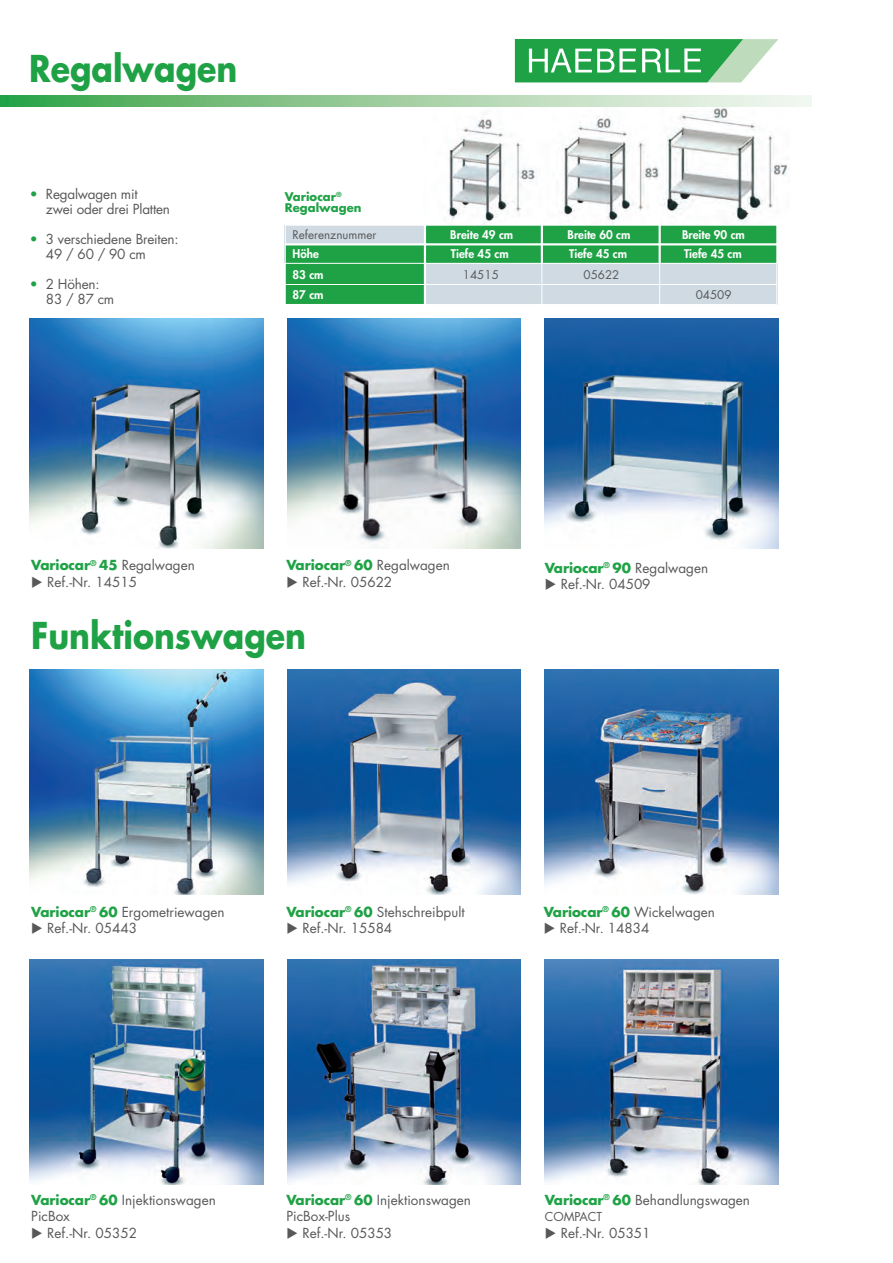
<style>
.page{position:relative;width:893px;height:1263px;background:#fff}
.page>*{position:absolute;margin:0;border:0;box-sizing:border-box;transform-origin:0 0}
.t1{font:700 36px "Futura";color:#1fa245;scale:.88 1}
.t2{font:13.5px/15px "Futura";color:#57585a}
.t3{font:700 13.5px "Futura";letter-spacing:-.005em;color:#1fa245}
.t4{font:12px "Futura";color:#57585a}
.t5{font:800 11.7px "Futura";color:#fff}
.t6{font:11.7px "Futura";color:#57585a}
.t7{font:700 11.7px/11.7px "Futura";color:#1fa245}
.s1{color:#1fa245}
.s2{font-weight:400;color:#57585a}
.s3{font-weight:700;color:#1fa245}
</style>
<div class="page">
<img style="left:543px;top:106px;width:118px;height:117px">
<img style="left:424px;top:106px;width:119px;height:119px">
<img style="left:661px;top:106px;width:129px;height:118px">
<svg style="left:9px;top:96px;width:803px;height:10px;background:#9ecfa1"></svg>
<svg style="left:515px;top:39px;width:263px;height:43px"></svg>
<svg style="left:0;top:96px;width:9px;height:10px"></svg>
<img style="left:544px;top:319px;width:234px;height:230px">
<img style="left:287px;top:319px;width:234px;height:230px">
<img style="left:30px;top:319px;width:234px;height:230px">
<img style="left:287px;top:669px;width:234px;height:226px">
<img style="left:30px;top:959px;width:234px;height:225px">
<img style="left:544px;top:959px;width:234px;height:225px">
<img style="left:544px;top:669px;width:234px;height:226px">
<img style="left:287px;top:959px;width:234px;height:225px">
<img style="left:30px;top:669px;width:233px;height:226px">
<div style="left:285px;top:225px;width:140px;height:38px;background:#cfdae2"></div>
<div style="left:285px;top:244px;width:140px;height:60px;background:#1fa245"></div>
<div style="left:425px;top:225px;width:352px;height:38px;background:#1fa245"></div>
<div style="left:426px;top:263px;width:351px;height:42px;background:#cfdae2"></div>
<hr style="left:285px;top:243px;width:492px;height:2px;background:#fff">
<hr style="left:285px;top:284px;width:492px;height:1px;background:#fff">
<hr style="left:541px;top:225px;width:2px;height:38px;background:#fff">
<hr style="left:659px;top:225px;width:2px;height:38px;background:#fff">
<hr style="left:541px;top:263px;width:1px;height:42px;background:#fff">
<hr style="left:659px;top:263px;width:1px;height:41px;background:#fff">
<hr style="left:285px;top:263px;width:492px;height:1px;background:#fff">
<hr style="left:424px;top:225px;width:2px;height:79px;background:#fff">
<div style="left:285px;top:225px;width:492px;height:80px;border:1px solid #fff"></div>
<h1 class="t1" style="left:29px;top:44px;width:238px">Regalwagen</h1>
<p class="t2" style="left:46px;top:187px;width:126px;text-indent:-16px"><span class="s1">•</span> Regalwagen mit<br>zwei oder drei Platten</p>
<p class="t2" style="left:46px;top:232px;width:134px;text-indent:-16px"><span class="s1">•</span> 3 verschiedene Breiten:<br>49 / 60 / 90 cm</p>
<p class="t2" style="left:46px;top:277px;width:70px;text-indent:-16px"><span class="s1">•</span> 2 Höhen:<br>83 / 87 cm</p>
<p class="t7" style="left:285px;top:190px;width:78px">Variocar<sup>®<br></sup>Regalwagen</p>
<p class="t6" style="left:293px;top:227px;width:85px">Referenznummer</p>
<p class="t5" style="left:450px;top:227px;width:64px">Breite 49 cm</p>
<p class="t5" style="left:568px;top:227px;width:64px">Breite 60 cm</p>
<p class="t5" style="left:682px;top:227px;width:64px">Breite 90 cm</p>
<p class="t5" style="left:293px;top:246px;width:28px">Höhe</p>
<p class="t5" style="left:451px;top:246px;width:59px">Tiefe 45 cm</p>
<p class="t5" style="left:569px;top:246px;width:59px">Tiefe 45 cm</p>
<p class="t5" style="left:684px;top:246px;width:59px">Tiefe 45 cm</p>
<p class="t5" style="left:293px;top:267px;width:33px">83 cm</p>
<p class="t6" style="left:463px;top:266px;width:37px">14515</p>
<p class="t6" style="left:583px;top:266px;width:37px">05622</p>
<p class="t5" style="left:293px;top:287px;width:33px">87 cm</p>
<p class="t6" style="left:696px;top:287px;width:37px">04509</p>
<p class="t3" style="left:31px;top:556px;width:165px">Variocar<sup>®</sup> 45 <span class="s2">Regalwagen</span></p>
<p class="t2" style="left:31px;top:574px;width:107px">◆ Ref.-Nr. 14515</p>
<p class="t3" style="left:286px;top:556px;width:165px">Variocar<sup>®</sup> 60 <span class="s2">Regalwagen</span></p>
<p class="t2" style="left:286px;top:574px;width:107px">◆ Ref.-Nr. 05622</p>
<p class="t3" style="left:545px;top:558px;width:165px">Variocar<sup>®</sup> 90 <span class="s2">Regalwagen</span></p>
<p class="t2" style="left:545px;top:577px;width:107px">◆ Ref.-Nr. 04509</p>
<h1 class="t1" style="left:31px;top:610px;width:314px">Funktionswagen</h1>
<p class="t2" style="left:31px;top:904px;width:195px"><span class="s3">Variocar</span><sup>®</sup> <span class="s3">60</span> Ergometriewagen</p>
<p class="t2" style="left:31px;top:921px;width:107px">◆ Ref.-Nr. 05443</p>
<p class="t2" style="left:286px;top:904px;width:180px"><span class="s3">Variocar</span><sup>®</sup> <span class="s3">60</span> Stehschreibpult</p>
<p class="t2" style="left:286px;top:921px;width:107px">◆ Ref.-Nr. 15584</p>
<p class="t2" style="left:544px;top:904px;width:173px"><span class="s3">Variocar</span><sup>®</sup> <span class="s3">60</span> Wickelwagen</p>
<p class="t2" style="left:544px;top:921px;width:107px">◆ Ref.-Nr. 14834</p>
<p class="t2" style="left:31px;top:1191px;width:186px;line-height:16.5px"><span class="s3">Variocar</span><sup>®</sup> <span class="s3">60</span> Injektionswagen<br>PicBox</p>
<p class="t2" style="left:31px;top:1225px;width:107px">◆ Ref.-Nr. 05352</p>
<p class="t2" style="left:286px;top:1191px;width:186px;line-height:16.5px"><span class="s3">Variocar</span><sup>®</sup> <span class="s3">60</span> Injektionswagen<br>PicBox-Plus</p>
<p class="t2" style="left:286px;top:1225px;width:107px">◆ Ref.-Nr. 05353</p>
<p class="t2" style="left:545px;top:1192px;width:207px"><span class="s3">Variocar</span><sup>®</sup> <span class="s3">60</span> Behandlungswagen</p>
<p class="t4" style="left:545px;top:1208px;width:59px">COMPACT</p>
<p class="t2" style="left:545px;top:1225px;width:107px">◆ Ref.-Nr. 05351</p>
</div>
